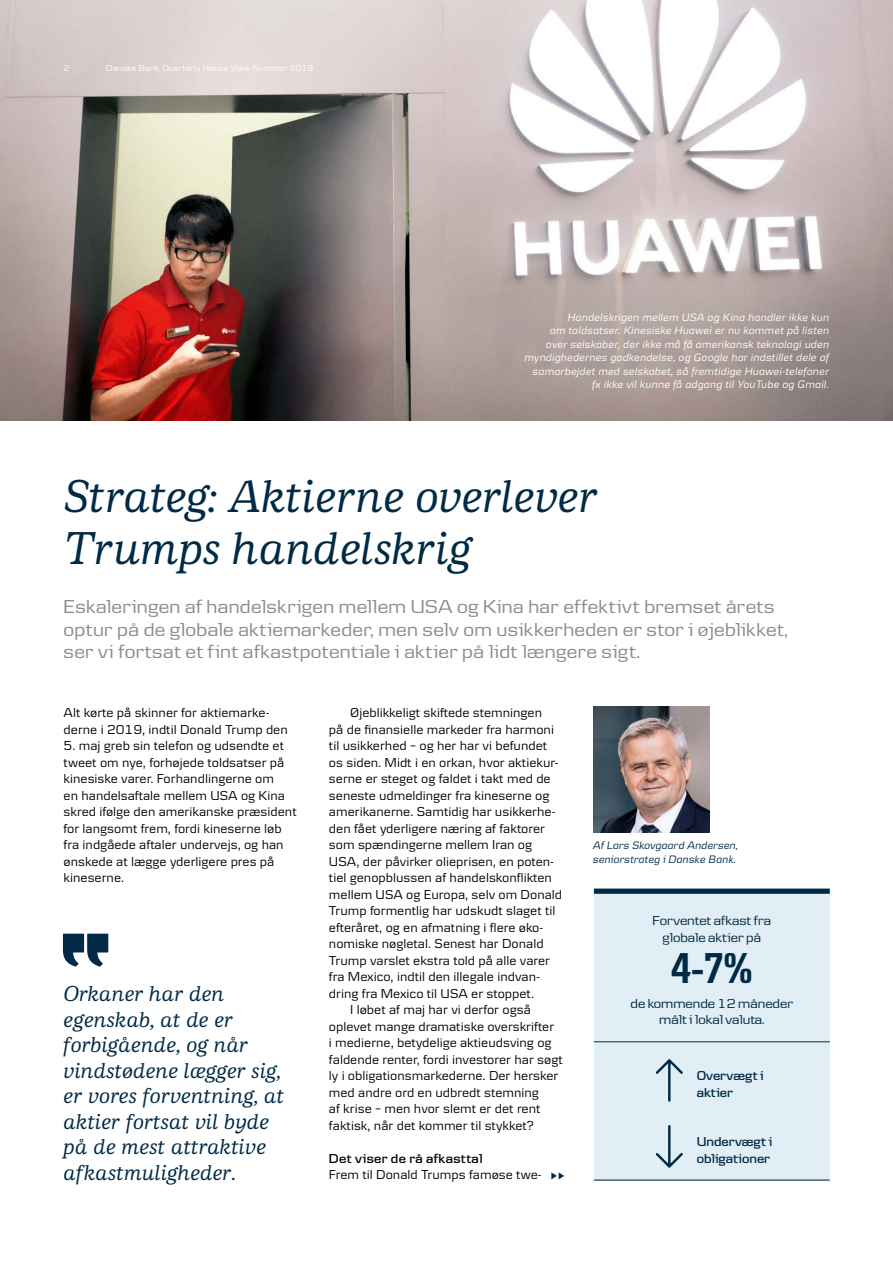
<style>
.page{position:relative;width:893px;height:1263px;background:#fff}
.page>*{position:absolute;margin:0;border:0;box-sizing:border-box;transform-origin:0 0}
.t1{font:italic 500 48px/52.5px "Danske Human";color:#002a45}
.t2{font:600 condensed 45px "Danske";color:#002a45}
.t3{font:italic 500 22.5px/25.5px "Danske Human";color:#002a45}
.t4{font:19.5px/22.5px "Danske Headline";letter-spacing:.02em;color:#8c8c88}
.t5{font:13.5px/16.5px "Danske Textv 2";color:#000}
.t6{font:13.5px/16.5px "Danske Headline";color:#002a45;text-align:center}
.t7{font:600 13.5px/16.5px "Danske Headline";color:#002a45}
.t8{font:600 13.5px "Danske Headline";letter-spacing:.02em;color:#000}
.t9{font:italic 11.25px/13.5px "Danske Textv 2";letter-spacing:.01em;color:#fff;text-align:right}
.t10{font:italic 11.25px/13.5px "Danske Text";color:#002a45}
.t11{font:9px "Danske Text";letter-spacing:.005em;color:#fff}
</style>
<div class="page">
<img style="left:0;top:0;width:893px;height:420px">
<svg style="left:551px;top:1172px;width:13px;height:7px"></svg>
<div style="left:594px;top:889px;width:236px;height:290px;background:#e2eef5"></div>
<img style="left:594px;top:707px;width:115px;height:126px">
<div style="left:594px;top:888px;width:236px;height:6px;background:#002a45"></div>
<hr style="left:594px;top:1041px;width:236px;height:1px;background:#002a45">
<hr style="left:594px;top:1179px;width:236px;height:1px;background:#002a45">
<svg style="left:656px;top:1125px;width:27px;height:43px"></svg>
<svg style="left:656px;top:1059px;width:27px;height:43px"></svg>
<svg style="left:62px;top:934px;width:46px;height:33px"></svg>
<p class="t11" style="left:64px;top:63px;width:7px">2</p>
<p class="t11" style="left:106px;top:63px;width:209px">Danske Bank, Quarterly House View Summer 2019</p>
<p class="t9" style="left:524px;top:310px;width:306px">Handelskrigen mellem USA og Kina handler ikke kun<br>om toldsatser. Kinesiske Huawei er nu kommet på listen<br>over selskaber, der ikke må få amerikansk teknologi uden myndighedernes godkendelse, og Google har indstillet dele af samarbejdet med selskabet, så fremtidige Huawei-telefoner fx ikke vil kunne få adgang til YouTube og Gmail.</p>
<h1 class="t1" style="left:64px;top:470px;width:536px">Strateg: Aktierne overlever<br>Trumps handelskrig</h1>
<h3 class="t4" style="left:64px;top:595px;width:725px">Eskaleringen af handelskrigen mellem USA og Kina har effektivt bremset årets optur på de globale aktiemarkeder, men selv om usikkerheden er stor i øjeblikket, ser vi fortsat et fint afkastpotentiale i aktier på lidt længere sigt.</h3>
<p class="t5" style="left:64px;top:704px;width:226px">Alt kørte på skinner for aktiemarke&shy;derne i 2019, indtil Donald Trump den</p>
<p class="t5" style="left:64px;top:737px;width:235px">5. maj greb sin telefon og udsendte et tweet om nye, forhøjede toldsatser på kinesiske varer. Forhandlingerne om<br>en handelsaftale mellem USA og Kina skred ifølge den amerikanske præsident for langsomt frem, fordi kineserne løb fra indgåede aftaler undervejs, og han ønskede at lægge yderligere pres på kineserne.</p>
<h3 class="t3" style="left:64px;top:981px;width:222px">Orkaner har den egenskab, at de er forbigående, og når vindstødene lægger sig, er vores forventning, at aktier fortsat vil byde på de mest attraktive afkastmuligheder.</h3>
<p class="t5" style="left:350px;top:704px;width:193px">Øjeblikkeligt skiftede stemningen</p>
<p class="t5" style="left:329px;top:721px;width:227px">på de finansielle markeder fra harmoni</p>
<p class="t5" style="left:329px;top:737px;width:220px">til usikkerhed – og her har vi befundet</p>
<p class="t5" style="left:329px;top:754px;width:231px">os siden. Midt i en orkan, hvor aktiekur-</p>
<p class="t5" style="left:329px;top:770px;width:223px">serne er steget og faldet i takt med de</p>
<p class="t5" style="left:329px;top:787px;width:222px">seneste udmeldinger fra kineserne og</p>
<p class="t5" style="left:329px;top:803px;width:228px">amerikanerne. Samtidig har usikkerhe-</p>
<p class="t5" style="left:329px;top:820px;width:218px">den fået yderligere næring af faktorer</p>
<p class="t5" style="left:329px;top:836px;width:205px">som spændingerne mellem Iran og</p>
<p class="t5" style="left:329px;top:853px;width:227px">USA, der påvirker olieprisen, en poten-</p>
<p class="t5" style="left:329px;top:869px;width:225px">tiel genopblussen af handelskonflikten</p>
<p class="t5" style="left:329px;top:886px;width:235px">mellem USA og Europa, selv om Donald</p>
<p class="t5" style="left:329px;top:902px;width:228px">Trump formentlig har udskudt slaget til</p>
<p class="t5" style="left:329px;top:919px;width:216px">efteråret, og en afmatning i flere øko-</p>
<p class="t5" style="left:329px;top:935px;width:216px">nomiske nøgletal. Senest har Donald</p>
<p class="t5" style="left:329px;top:952px;width:223px">Trump varslet ekstra told på alle varer</p>
<p class="t5" style="left:329px;top:968px;width:212px">fra Mexico, indtil den illegale indvan-</p>
<p class="t5" style="left:329px;top:985px;width:207px">dring fra Mexico til USA er stoppet.</p>
<p class="t5" style="left:350px;top:1001px;width:182px">I løbet af maj har vi derfor også</p>
<p class="t5" style="left:329px;top:1018px;width:227px">oplevet mange dramatiske overskrifter</p>
<p class="t5" style="left:329px;top:1034px;width:224px">i medierne, betydelige aktieudsving og</p>
<p class="t5" style="left:329px;top:1051px;width:235px">faldende renter, fordi investorer har søgt</p>
<p class="t5" style="left:329px;top:1067px;width:231px">ly i obligationsmarkederne. Der hersker</p>
<p class="t5" style="left:329px;top:1084px;width:211px">med andre ord en udbredt stemning</p>
<p class="t5" style="left:329px;top:1100px;width:213px">af krise – men hvor slemt er det rent</p>
<p class="t5" style="left:329px;top:1117px;width:207px">faktisk, når det kommer til stykket?</p>
<p class="t8" style="left:329px;top:1150px;width:155px">Det viser de rå afkasttal</p>
<p class="t5" style="left:329px;top:1166px;width:214px">Frem til Donald Trumps famøse twe-</p>
<p class="t10" style="left:593px;top:838px;width:147px">Af Lars Skovgaard Andersen, seniorstrateg i Danske Bank.</p>
<p class="t6" style="left:653px;top:912px;width:120px">Forventet afkast fra globale aktier på</p>
<h2 class="t2" style="left:671px;top:944px;width:83px">4-7%</h2>
<p class="t6" style="left:631px;top:994px;width:164px">de kommende 12 måneder målt i lokal valuta.</p>
<p class="t7" style="left:697px;top:1067px;width:69px">Overvægt i aktier</p>
<p class="t7" style="left:697px;top:1133px;width:77px">Undervægt i obligationer</p>
</div>
